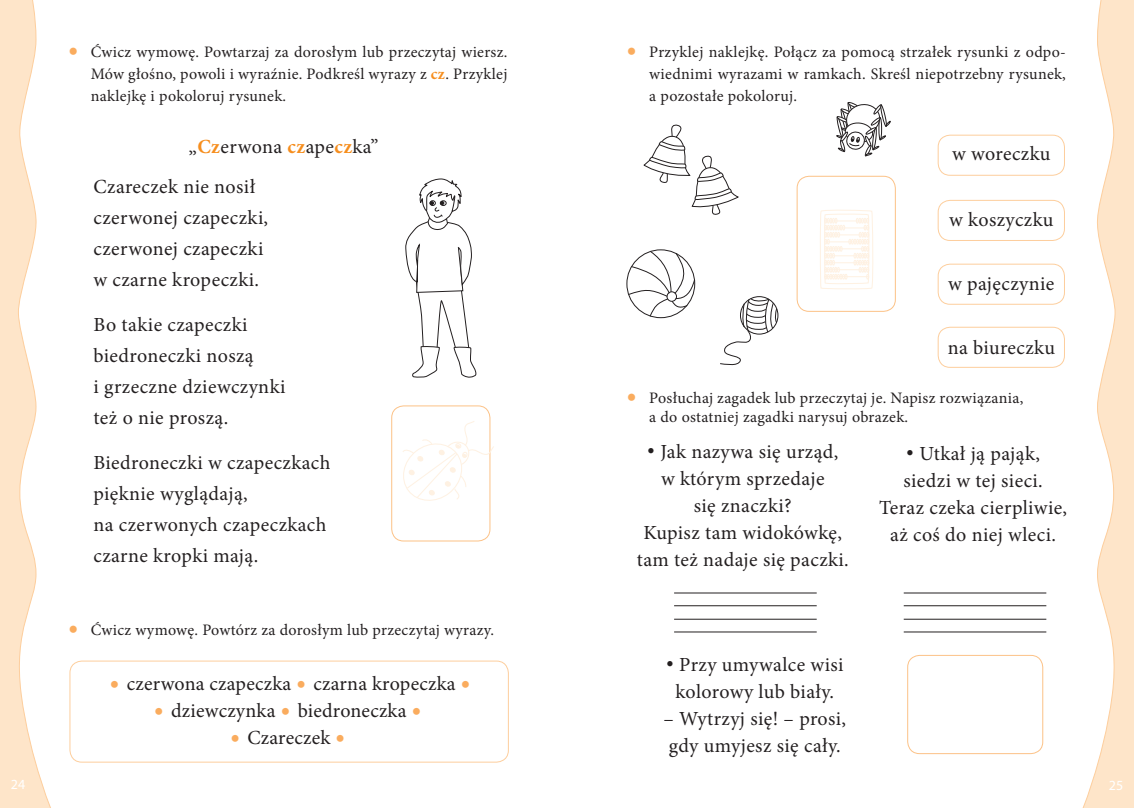
<style>
.page{position:relative;width:1134px;height:808px;background:#fff}
.page>*{position:absolute;margin:0;border:0;box-sizing:border-box;transform-origin:0 0}
.t1{font:20px/27px "Minion Pro";letter-spacing:.02em;color:#231f20}
.t2{font:16px/22px "Minion Pro";letter-spacing:.02em;color:#231f20;text-align:justify}
.t3{font:14px "Myriad Pro";color:#fff}
.s1{font-weight:700;font-size:26px;color:#faac5e}
.s2{font-weight:700;color:#f68e1e}
.s3{font-size:26px;color:#faac5e}
</style>
<div class="page">
<svg style="left:0;top:0;width:51px;height:808px"></svg>
<svg style="left:1082px;top:0;width:52px;height:808px"></svg>
<div style="left:391px;top:405px;width:99px;height:136px;border:1px solid #fcc287;border-radius:12px"></div>
<svg style="left:403px;top:420px;width:91px;height:83px"></svg>
<svg style="left:405px;top:178px;width:72px;height:200px"></svg>
<div style="left:69px;top:660px;width:440px;height:103px;border:1px solid #fdce9d;border-radius:12px"></div>
<div style="left:938px;top:135px;width:127px;height:41px;border:1px solid #fdce9d;border-radius:12px"></div>
<div style="left:938px;top:200px;width:127px;height:41px;border:1px solid #fdce9d;border-radius:12px"></div>
<div style="left:938px;top:264px;width:127px;height:41px;border:1px solid #fdce9d;border-radius:12px"></div>
<div style="left:938px;top:327px;width:127px;height:41px;border:1px solid #fdce9d;border-radius:12px"></div>
<div style="left:797px;top:176px;width:99px;height:136px;border:1px solid #fcc287;border-radius:12px"></div>
<svg style="left:643px;top:124px;width:96px;height:91px"></svg>
<svg style="left:820px;top:209px;width:53px;height:81px"></svg>
<hr style="left:674px;top:593px;width:143px;height:1px;background:#231f20">
<hr style="left:674px;top:605px;width:143px;height:1px;background:#231f20">
<hr style="left:674px;top:619px;width:143px;height:1px;background:#231f20">
<hr style="left:674px;top:632px;width:143px;height:1px;background:#231f20">
<hr style="left:904px;top:593px;width:142px;height:1px;background:#231f20">
<hr style="left:904px;top:605px;width:142px;height:1px;background:#231f20">
<hr style="left:904px;top:619px;width:142px;height:1px;background:#231f20">
<hr style="left:904px;top:632px;width:142px;height:1px;background:#231f20">
<div style="left:907px;top:655px;width:136px;height:99px;border:1px solid #fcc287;border-radius:12px"></div>
<svg style="left:628px;top:250px;width:67px;height:67px"></svg>
<svg style="left:836px;top:102px;width:55px;height:55px"></svg>
<div style="left:740px;top:296px;width:38px;height:38px;border:1px solid #231f20;border-radius:50%"></div>
<svg style="left:720px;top:298px;width:58px;height:68px"></svg>
<p class="t2" style="left:91px;top:41px;width:418px;text-indent:-23px"><span class="s1">•</span> Ćwicz wymowę. Powtarzaj za dorosłym lub przeczytaj wiersz.<br>Mów głośno, powoli i wyraźnie. Podkreśl wyrazy z <span class="s2">cz</span>. Przyklej naklejkę i pokoloruj rysunek.</p>
<p class="t1" style="left:94px;top:127px;width:287px;line-height:39.5px;text-indent:95px">„<span class="s2">Cz</span>erwona <span class="s2">cz</span>ape<span class="s2">cz</span>ka”<br>Czareczek nie nosił</p>
<p class="t1" style="left:94px;top:202px;width:176px;line-height:31px">czerwonej czapeczki, czerwonej czapeczki w czarne kropeczki.</p>
<p class="t1" style="left:94px;top:309px;width:193px;line-height:31px">Bo takie czapeczki biedroneczki noszą<br>i grzeczne dziewczynki też o nie proszą.</p>
<p class="t1" style="left:94px;top:448px;width:238px;line-height:31px">Biedroneczki w czapeczkach pięknie wyglądają,<br>na czerwonych czapeczkach czarne kropki mają.</p>
<p class="t2" style="left:68px;top:619px;width:427px"><span class="s1">•</span> Ćwicz wymowę. Powtórz za dorosłym lub przeczytaj wyrazy.</p>
<p class="t1" style="left:109px;top:670px;width:363px"><span class="s3">•</span> czerwona czapeczka <span class="s3">•</span> czarna kropeczka <span class="s3">•</span></p>
<p class="t1" style="left:154px;top:697px;width:269px"><span class="s3">•</span> dziewczynka <span class="s3">•</span> biedroneczka <span class="s3">•</span></p>
<p class="t1" style="left:230px;top:724px;width:117px"><span class="s3">•</span> Czareczek <span class="s3">•</span></p>
<p class="t2" style="left:649px;top:41px;width:418px;text-indent:-23px"><span class="s1">•</span> Przyklej naklejkę. Połącz za pomocą strzałek rysunki z odpo&shy;wiednimi wyrazami w ramkach. Skreśl niepotrzebny rysunek, a pozostałe pokoloruj.</p>
<p class="t1" style="left:952px;top:140px;width:100px">w woreczku</p>
<p class="t1" style="left:949px;top:206px;width:106px">w koszyczku</p>
<p class="t1" style="left:948px;top:270px;width:108px">w pajęczynie</p>
<p class="t1" style="left:948px;top:334px;width:109px">na biureczku</p>
<p class="t2" style="left:649px;top:388px;width:376px;line-height:19.2px;text-indent:-23px"><span class="s1">•</span> Posłuchaj zagadek lub przeczytaj je. Napisz rozwiązania, a do ostatniej zagadki narysuj obrazek.</p>
<p class="t1" style="left:637px;top:438px;width:213px;text-align:center">• Jak nazywa się urząd,<br>w którym sprzedaje<br>się znaczki?<br>Kupisz tam widokówkę, tam też nadaje się paczki.</p>
<p class="t1" style="left:879px;top:440px;width:189px;text-align:center">• Utkał ją pająk,<br>siedzi w tej sieci.<br>Teraz czeka cierpliwie, aż coś do niej wleci.</p>
<p class="t1" style="left:666px;top:651px;width:179px;text-align:center">• Przy umywalce wisi kolorowy lub biały.</p>
<p class="t1" style="left:663px;top:705px;width:184px">– Wytrzyj się! – prosi, gdy umyjesz się cały.</p>
<p class="t3" style="left:11px;top:776px;width:16px">24</p>
<p class="t3" style="left:1109px;top:776px;width:16px">25</p>
</div>
